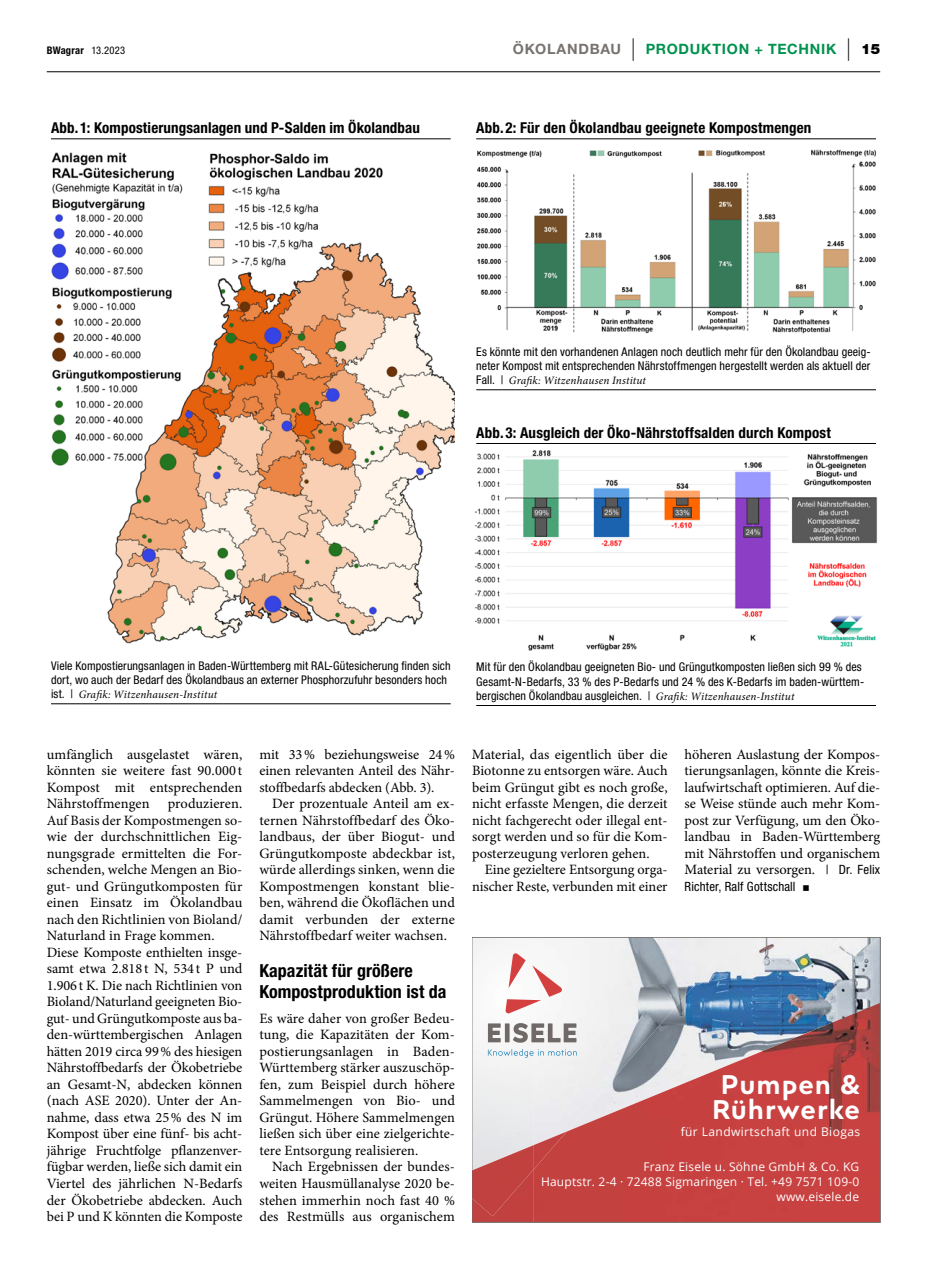
<style>
.page{position:relative;width:944px;height:1285px;background:#fff}
.page>*{position:absolute;margin:0;border:0;box-sizing:border-box;transform-origin:0 0}
.t1{font:600 27px/25.2px "Posterama Text";letter-spacing:.035em;color:#fff;text-align:center}
.t2{font:700 condensed 18px/21px "Helvetica Neue LT Std";letter-spacing:.005em;color:#000}
.t3{font:700 condensed 15px "Helvetica Neue LT Std";letter-spacing:.01em;color:#000}
.t4{font:14.25px/16.5px "Minion Pro";letter-spacing:-.005em;color:#000;text-align:justify}
.t5{font:700 14.25px "Helvetica Neue LT Std";letter-spacing:.055em;color:#00924f}
.t6{font:condensed 12.75px "Helvetica Neue LT Std";letter-spacing:.015em;color:#000}
.t7{font:condensed 12px/14.2px "Helvetica Neue LT Std";letter-spacing:.005em;color:#000}
.t8{font:12px/15px "Open Sans";letter-spacing:.015em;color:#fff;text-align:right}
.t9{font:12px "Open Sans";letter-spacing:.035em;color:#fff}
.t10{font:italic 11.25px "Minion Pro";letter-spacing:.015em;color:#000}
.t11{font:700 condensed 10.5px "Helvetica Neue LT Std";letter-spacing:.015em;color:#000}
.s1{font-weight:400}
.s2{color:#787370}
.s3{font-weight:100;font-size:22.5px;color:#000}
.s4{font-weight:900;color:#000}
.s5{font-family:"Helvetica Neue LT Std";font-style:normal;font-stretch:condensed;font-size:12px}
.s6{font-family:"Minion Pro";font-style:italic;font-stretch:normal;font-size:11.25px}
.s7{font-family:"Helvetica Neue LT Std";font-stretch:condensed;font-size:12.75px}
.s8{font-family:"Minion Pro";font-stretch:normal;font-size:19.5px}
</style>
<div class="page">
<hr style="left:51px;top:138px;width:400px;height:1px;background:#000">
<img style="left:51px;top:152px;width:404px;height:492px">
<hr style="left:51px;top:703px;width:400px;height:1px;background:#000">
<hr style="left:476px;top:138px;width:400px;height:1px;background:#000">
<img style="left:477px;top:149px;width:399px;height:185px">
<hr style="left:476px;top:389px;width:400px;height:1px;background:#000">
<hr style="left:476px;top:443px;width:400px;height:1px;background:#000">
<img style="left:474px;top:450px;width:403px;height:201px">
<hr style="left:476px;top:705px;width:400px;height:1px;background:#000">
<hr style="left:47px;top:71px;width:833px;height:1px;background:#000">
<img style="left:723px;top:938px;width:155px;height:64px">
<img style="left:561px;top:938px;width:162px;height:64px">
<img style="left:534px;top:1002px;width:344px;height:217px">
<img style="left:474px;top:1215px;width:60px;height:4px">
<img style="left:534px;top:1131px;width:33px;height:37px">
<img style="left:474px;top:1144px;width:60px;height:71px">
<svg style="left:505px;top:952px;width:57px;height:61px"></svg>
<svg style="left:488px;top:1022px;width:88px;height:20px"></svg>
<svg style="left:488px;top:1048px;width:89px;height:9px"></svg>
<div style="left:472px;top:936px;width:408px;height:285px;border:1px solid #6f6a67"></div>
<p class="t11" style="left:47px;top:44px;width:80px">BWagrar <span class="s1">13.2023</span></p>
<p class="t5" style="left:513px;top:40px;width:369px"><span class="s2">ÖKOLANDBAU</span> <span class="s3">|</span> PRODUKTION + TECHNIK <span class="s3">|</span> <span class="s4">15</span></p>
<p class="t3" style="left:51px;top:119px;width:370px">Abb. 1: Kompostierungsanlagen und P-Salden im Ökolandbau</p>
<p class="t3" style="left:476px;top:119px;width:337px">Abb. 2: Für den Ökolandbau geeignete Kompostmengen</p>
<p class="t7" style="left:476px;top:344px;width:396px">Es könnte mit den vorhandenen Anlagen noch deutlich mehr für den Ökolandbau geeig&shy;neter Kompost mit entsprechenden Nährstoffmengen hergestellt werden als aktuell der</p>
<p class="t10" style="left:476px;top:373px;width:171px"><span class="s5">Fall. |</span> Grafik: Witzenhausen Institut</p>
<p class="t3" style="left:476px;top:423px;width:356px">Abb. 3: Ausgleich der Öko-Nährstoffsalden durch Kompost</p>
<p class="t7" style="left:51px;top:658px;width:401px">Viele Kompostierungsanlagen in Baden-Württemberg mit RAL-Gütesicherung finden sich dort, wo auch der Bedarf des Ökolandbaus an externer Phosphorzufuhr besonders hoch</p>
<p class="t10" style="left:51px;top:687px;width:168px"><span class="s5">ist. |</span> Grafik: Witzenhausen-Institut</p>
<p class="t7" style="left:476px;top:660px;width:389px">Mit für den Ökolandbau geeigneten Bio- und Grüngutkomposten ließen sich 99 % des<br>Gesamt-N-Bedarfs, 33 % des P-Bedarfs und 24 % des K-Bedarfs im baden-württem&shy;bergischen Ökolandbau ausgleichen. | <span class="s6">Grafik: Witzenhausen-Institut</span></p>
<p class="t4" style="left:47px;top:745px;width:197px">umfänglich ausgelastet wären, könnten sie weitere fast 90.000 t Kompost mit entsprechenden Nährstoffmengen</p>
<p class="t4" style="left:47px;top:795px;width:197px;text-align:left;text-indent:121px">produzieren.<br>Auf Basis der Kompostmengen so&shy;wie der durchschnittlichen Eig&shy;nungsgrade ermittelten die For&shy;schenden, welche Mengen an Bio&shy;gut- und Grüngutkomposten für einen Einsatz im Ökolandbau nach den Richtlinien von Bioland/<br>Naturland in Frage kommen.<br>Diese Komposte enthielten insge&shy;samt etwa 2.818t N, 534t P und<br>1.906t K. Die nach Richtlinien von<br>Bioland/Naturland geeigneten Bio&shy;gut- und Grüngutkomposte aus ba&shy;den-württembergischen Anlagen hätten 2019 circa 99% des hiesigen<br>Nährstoffbedarfs der Ökobetriebe an Gesamt-N, abdecken können (nach ASE 2020). Unter der An&shy;nahme, dass etwa 25% des N im<br>Kompost über eine fünf- bis acht&shy;jährige Fruchtfolge pflanzenver&shy;fügbar werden, ließe sich damit ein<br>Viertel des jährlichen N-Bedarfs der Ökobetriebe abdecken. Auch bei P und K könnten die Komposte</p>
<p class="t4" style="left:259px;top:745px;width:197px">mit 33% beziehungsweise 24% einen relevanten Anteil des Nähr&shy;stoffbedarfs abdecken (Abb. 3).</p>
<p class="t4" style="left:259px;top:795px;width:197px;text-indent:13px">Der prozentuale Anteil am ex&shy;ternen Nährstoffbedarf des Öko&shy;landbaus, der über Biogut- und Grüngutkomposte abdeckbar ist, würde allerdings sinken, wenn die Kompostmengen konstant blie&shy;ben, während die Ökoflächen und damit verbunden der externe Nährstoffbedarf weiter wachsen.</p>
<p class="t2" style="left:259px;top:959px;width:189px">Kapazität für größere<br>Kompostproduktion ist da</p>
<p class="t4" style="left:259px;top:1009px;width:197px">Es wäre daher von großer Bedeu&shy;tung, die Kapazitäten der Kom&shy;postierungsanlagen in Baden-Württemberg stärker auszuschöp&shy;fen, zum Beispiel durch höhere Sammelmengen von Bio- und Grüngut. Höhere Sammelmengen ließen sich über eine zielgerichte&shy;tere Entsorgung realisieren.</p>
<p class="t4" style="left:259px;top:1158px;width:197px;text-indent:13px">Nach Ergebnissen der bundes&shy;weiten Hausmüllanalyse 2020 be&shy;stehen immerhin noch fast 40 % des Restmülls aus organischem</p>
<p class="t4" style="left:472px;top:745px;width:197px">Material, das eigentlich über die Biotonne zu entsorgen wäre. Auch beim Grüngut gibt es noch große, nicht erfasste Mengen, die derzeit nicht fachgerecht oder illegal ent&shy;sorgt werden und so für die Kom&shy;posterzeugung verloren gehen.</p>
<p class="t4" style="left:472px;top:861px;width:197px;text-align:right">Eine gezieltere Entsorgung orga&shy;nischer Reste, verbunden mit einer</p>
<p class="t4" style="left:685px;top:745px;width:197px">höheren Auslastung der Kompos&shy;tierungsanlagen, könnte die Kreis&shy;laufwirtschaft optimieren. Auf die&shy;se Weise stünde auch mehr Kom&shy;post zur Verfügung, um den Öko&shy;landbau in Baden-Württemberg mit Nährstoffen und organischem Material zu versorgen. <span class="s7">| Dr. Felix</span></p>
<p class="t6" style="left:685px;top:878px;width:127px">Richter, Ralf Gottschall <span class="s8">■</span></p>
<h1 class="t1" style="left:712px;top:1070px;width:150px">Pumpen &amp;<br>Rührwerke</h1>
<p class="t9" style="left:681px;top:1123px;width:181px">für Landwirtschaft und Biogas</p>
<p class="t8" style="left:541px;top:1158px;width:320px">Franz Eisele u. Söhne GmbH &amp; Co. KG<br>Hauptstr. 2-4 · 72488 Sigmaringen · Tel. +49 7571 109-0 www.eisele.de</p>
</div>
